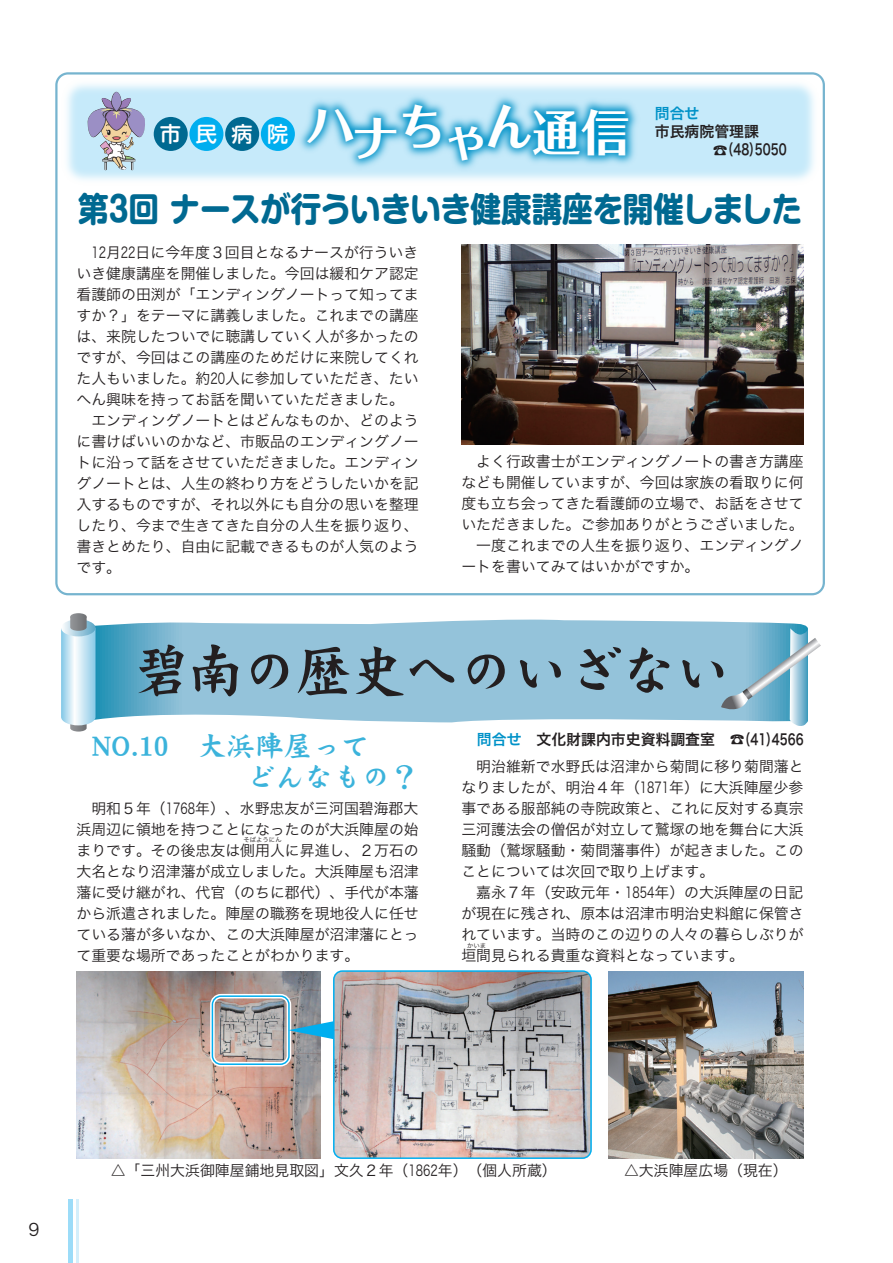
<style>
.page{position:relative;width:893px;height:1263px;background:#fff}
.page>*{position:absolute;margin:0;border:0;box-sizing:border-box;transform-origin:0 0}
.t1{font:56.4px "DF Kai Sho Std W9";letter-spacing:-.04em;color:#231f20}
.t2{font:700 48.75px "Folk Pro";letter-spacing:-.065em;color:#fff}
.t3{font:700 34.05px "Shin M Go Pro";letter-spacing:-.02em;color:#006991;scale:.9 1}
.t4{font:28.65px/31.5px "DF Kai Sho Std W9";color:#3bb3db}
.t5{font:500 21.3px "Shin M Go Pro";color:#fff}
.t6{font:16.95px "Hira Kaku Pro W3";color:#231f20}
.t7{font:14.85px/21px "Hira Kaku Pro W3";color:#231f20;text-align:justify}
.t8{font:14.85px/21px "Hira Kaku Pro W3";color:#231f20;text-align:justify;scale:.75 1}
.t9{font:14.85px/18px "Hira Kaku Pro W6";color:#231f20}
.t10{font:14.85px "Hira Kaku Pro W6";color:#0092c8}
.t11{font:6.45px "Hira Kaku Pro W3";color:#231f20}
.s1{font-family:"Shin Go Pro";font-weight:500}
.s2{color:#0092c8}
</style>
<div class="page">
<svg style="left:96px;top:620px;width:712px;height:102px"></svg>
<svg style="left:61px;top:613px;width:35px;height:118px"></svg>
<svg style="left:721px;top:628px;width:100px;height:98px"></svg>
<svg style="left:55px;top:72px;width:770px;height:523px"></svg>
<img style="left:461px;top:244px;width:343px;height:200px">
<img style="left:336px;top:973px;width:253px;height:183px">
<img style="left:76px;top:971px;width:245px;height:187px">
<img style="left:608px;top:971px;width:196px;height:187px">
<div style="left:333px;top:970px;width:259px;height:189px;border:2px solid #00aeef;border-radius:9px"></div>
<img style="left:88px;top:97px;width:57px;height:73px">
<div style="left:210px;top:994px;width:81px;height:72px;border:4px solid #fff;border-radius:9px"></div>
<div style="left:212px;top:995px;width:78px;height:70px;border:2px solid #00aeef;border-radius:9px"></div>
<svg style="left:288px;top:1021px;width:46px;height:18px"></svg>
<div style="left:154px;top:117px;width:34px;height:34px;background:#006991;border-radius:50%"></div>
<div style="left:189px;top:117px;width:34px;height:34px;background:#00aeef;border-radius:50%"></div>
<div style="left:225px;top:117px;width:34px;height:34px;background:#006991;border-radius:50%"></div>
<img style="left:247px;top:72px;width:441px;height:149px">
<hr style="left:68px;top:1199px;width:4px;height:64px;background:#9cdcf8">
<hr style="left:77px;top:1199px;width:2px;height:64px;background:#d4effb">
<h2 class="t2" style="left:306px;top:91px;width:325px">ハナちゃん通信</h2>
<h3 class="t3" style="left:78px;top:181px;width:806px">第３回 ナースが行ういきいき健康講座を開催しました</h3>
<p class="t10" style="left:655px;top:100px;width:46px">問合せ</p>
<p class="t9" style="left:713px;top:122px;width:75px;text-indent:-58px">市民病院管理課<br><span class="s1">☎</span>（48）5050</p>
<h3 class="t5" style="left:160px;top:117px;width:130px">市民病院</h3>
<p class="t8" style="left:77px;top:240px;width:458px;text-indent:15px">12月22日に今年度３回目となるナースが行ういきいき健康講座を開催しました。今回は緩和ケア認定看護師の田渕が「エンディングノートって知ってますか？」をテーマに講義しました。これまでの講座は、来院したついでに聴講していく人が多かったのですが、今回はこの講座のためだけに来院してくれた人もいました。約20人に参加していただき、たいへん興味を持ってお話を聞いていただきました。</p>
<p class="t7" style="left:77px;top:408px;width:344px;text-indent:15px">エンディングノートとはどんなものか、どのように書けばいいのかなど、市販品のエンディングノートに沿って話をさせていただきました。エンディングノートとは、人生の終わり方をどうしたいかを記入するものですが、それ以外にも自分の思いを整理したり、今まで生きてきた自分の人生を振り返り、書きとめたり、自由に記載できるものが人気のようです。</p>
<p class="t7" style="left:476px;top:450px;width:329px">よく行政書士がエンディングノートの書き方講座</p>
<p class="t7" style="left:461px;top:471px;width:344px">なども開催していますが、今回は家族の看取りに何</p>
<p class="t7" style="left:461px;top:492px;width:344px">度も立ち会ってきた看護師の立場で、お話をさせて</p>
<p class="t7" style="left:461px;top:513px;width:344px">いただきました。ご参加ありがとうございました。</p>
<p class="t7" style="left:476px;top:534px;width:329px">一度これまでの人生を振り返り、エンディングノ</p>
<p class="t7" style="left:461px;top:555px;width:240px">ートを書いてみてはいかがですか。</p>
<h1 class="t1" style="left:133px;top:640px;width:599px">碧南の歴史へのいざない</h1>
<h3 class="t4" style="left:247px;top:729px;width:174px;text-indent:-155px">NO.10　大浜陣屋って<br>どんなもの？</h3>
<p class="t9" style="left:477px;top:729px;width:328px"><span class="s2">問合せ　</span>文化財課内市史資料調査室　<span class="s1">☎</span>（41）4566</p>
<p class="t7" style="left:461px;top:755px;width:344px;text-indent:15px">明治維新で水野氏は沼津から菊間に移り菊間藩となりましたが、明治４年（1871年）に大浜陣屋少参事である服部純の寺院政策と、これに反対する真宗三河護法会の僧侶が対立して鷲塚の地を舞台に大浜騒動（鷲塚騒動・菊間藩事件）が起きました。このことについては次回で取り上げます。</p>
<p class="t7" style="left:461px;top:881px;width:344px;text-indent:15px">嘉永７年（安政元年・1854年）の大浜陣屋の日記が現在に残され、原本は沼津市明治史料館に保管されています。当時のこの辺りの人々の暮らしぶりが垣間見られる貴重な資料となっています。</p>
<p class="t7" style="left:77px;top:797px;width:344px;text-indent:15px">明和５年（1768年）、水野忠友が三河国碧海郡大浜周辺に領地を持つことになったのが大浜陣屋の始まりです。その後忠友は側用人に昇進し、２万石の大名となり沼津藩が成立しました。大浜陣屋も沼津藩に受け継がれ、代官（のちに郡代）、手代が本藩から派遣されました。陣屋の職務を現地役人に任せている藩が多いなか、この大浜陣屋が沼津藩にとって重要な場所であったことがわかります。</p>
<p class="t11" style="left:243px;top:834px;width:40px">そばようにん</p>
<p class="t11" style="left:467px;top:939px;width:21px">かいま</p>
<p class="t6" style="left:28px;top:1214px;width:13px">9</p>
<p class="t7" style="left:111px;top:1159px;width:448px">△「三州大浜御陣屋鋪地見取図」文久２年（1862年）（個人所蔵）</p>
<p class="t7" style="left:624px;top:1159px;width:165px">△大浜陣屋広場（現在）</p>
</div>
